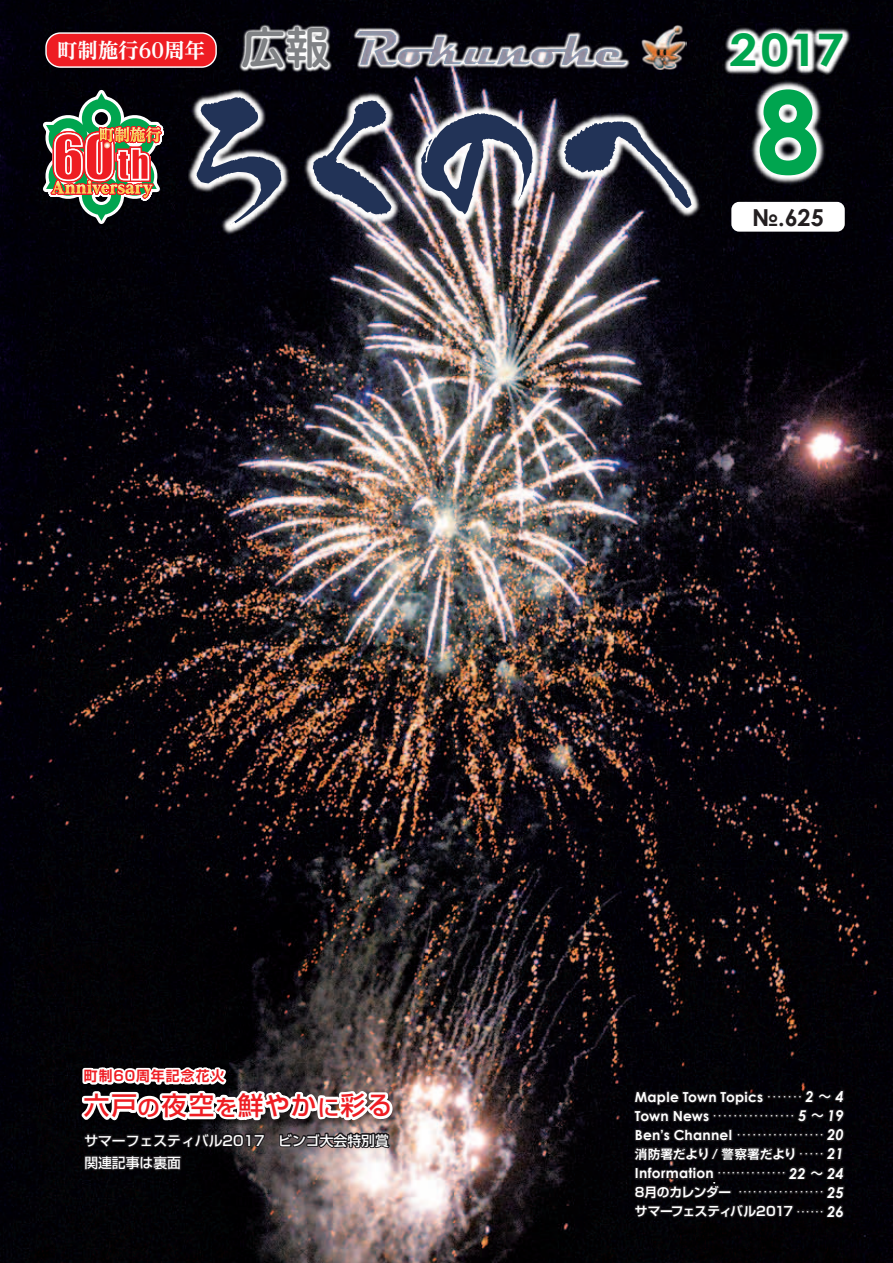
<style>
.page{position:relative;width:893px;height:1263px;background:#fff}
.page>*{position:absolute;margin:0;border:0;box-sizing:border-box;transform-origin:0 0}
.t1{font:700 113.85px "Century Gothic";color:#00a54f}
.t2{font:700 44.85px "Century Gothic";color:#00a54f;scale:1.11 1}
.t3{font:43.8px "Hira Maru Std W6";color:#808285}
.t4{font:500 25.5px "Shin Go Pro";letter-spacing:.045em;color:#ee1d23}
.t5{font:700 23.4px "Century Gothic";color:#231f20}
.t6{font:700 expanded 20.4px "Reim Yonz Pro";color:#fff}
.t7{font:700 13.8px/19.2px "Century Gothic";letter-spacing:.015em;color:#fff}
.t8{font:500 13.8px/22.4px "Shin Go Pro";color:#fff}
.t9{font:700 13.8px "Shin Go Pro De";letter-spacing:.075em;color:#ee1d23}
.t10{font:700 12.75px/19.2px "Shin Go Pro De";letter-spacing:-.035em;color:#fff}
.t11{font:700 12.75px "Gothic MB101 Pro De";letter-spacing:-.025em;color:#fff}
.t12{font:500 8.55px "Gothic MB101 Pro";color:#fff}
.s1{font-size:22.35px}
.s2{font-family:"Century Gothic";font-weight:700;font-style:italic;font-size:14.85px}
.s3{font-size:15px}
</style>
<div class="page">
<img style="left:0;top:0;width:893px;height:1263px">
<img style="left:170px;top:68px;width:581px;height:217px">
<svg style="left:196px;top:139px;width:85px;height:86px"></svg>
<svg style="left:313px;top:125px;width:78px;height:90px"></svg>
<img style="left:421px;top:125px;width:112px;height:89px">
<svg style="left:564px;top:125px;width:127px;height:83px"></svg>
<img style="left:185px;top:0;width:201px;height:139px">
<img style="left:297px;top:0;width:370px;height:125px">
<img style="left:356px;top:31px;width:221px;height:34px">
<img style="left:640px;top:24px;width:27px;height:46px">
<img style="left:694px;top:139px;width:188px;height:129px">
<img style="left:667px;top:0;width:226px;height:139px">
<svg style="left:632px;top:1085px;width:214px;height:135px"></svg>
<svg style="left:35px;top:0;width:135px;height:364px"></svg>
<div style="left:46px;top:33px;width:170px;height:34px;background:#ee1d23;border-radius:14px"></div>
<div style="left:45px;top:32px;width:172px;height:36px;border:1px solid #fff;border-radius:14px"></div>
<img style="left:75px;top:1085px;width:331px;height:47px">
<svg style="left:76px;top:1061px;width:322px;height:112px"></svg>
<h3 class="t6" style="left:57px;top:33px;width:149px">町制施行60周年</h3>
<h3 class="t3" style="left:242px;top:15px;width:89px">広報</h3>
<h2 class="t2" style="left:729px;top:16px;width:105px">2017</h2>
<h1 class="t1" style="left:756px;top:46px;width:65px">8</h1>
<h3 class="t5" style="left:752px;top:199px;width:73px">№.625</h3>
<h3 class="t9" style="left:84px;top:1065px;width:142px">町制60周年記念花火</h3>
<h3 class="t4" style="left:84px;top:1085px;width:310px">六戸<span class="s1">の</span>夜空<span class="s1">を</span>鮮やか<span class="s1">に</span>彩る</h3>
<h3 class="t8" style="left:84px;top:1127px;width:306px">サマーフェスティバル2017　ビンゴ大会特別賞関連記事は裏面</h3>
<p class="t12" style="left:765px;top:1089px;width:81px">・・・・・・・ <span class="s2">2</span> <span class="s3">～</span> <span class="s2">4</span></p>
<p class="t12" style="left:710px;top:1108px;width:135px">・・・・・・・・・・・・・・・・ <span class="s2">5</span> <span class="s3">～</span><span class="s2">19</span></p>
<p class="t12" style="left:735px;top:1128px;width:111px">・・・・・・・・・・・・・・・・・ <span class="s2">20</span></p>
<p class="t12" style="left:797px;top:1147px;width:49px">・・・・・ <span class="s2">21</span></p>
<p class="t12" style="left:715px;top:1166px;width:130px">・・・・・・・・・・・・・・ <span class="s2">22</span> <span class="s3">～</span> <span class="s2">24</span></p>
<p class="t12" style="left:736px;top:1185px;width:109px">・・・・・・・・・・・・・・・・・ <span class="s2">25</span></p>
<p class="t12" style="left:794px;top:1204px;width:51px">・・・・・・ <span class="s2">26</span></p>
<h3 class="t7" style="left:635px;top:1086px;width:130px">Maple Town Topics<br>Town News<br>Ben’s Channel</h3>
<h3 class="t11" style="left:635px;top:1143px;width:163px">消防署だより / 警察署だより</h3>
<h3 class="t7" style="left:635px;top:1163px;width:80px">Information</h3>
<h3 class="t10" style="left:635px;top:1181px;width:160px">8月のカレンダー<br>サマーフェスティバル2017</h3>
<p class="t12" style="left:710px;top:1175px;width:10px">・</p>
</div>
